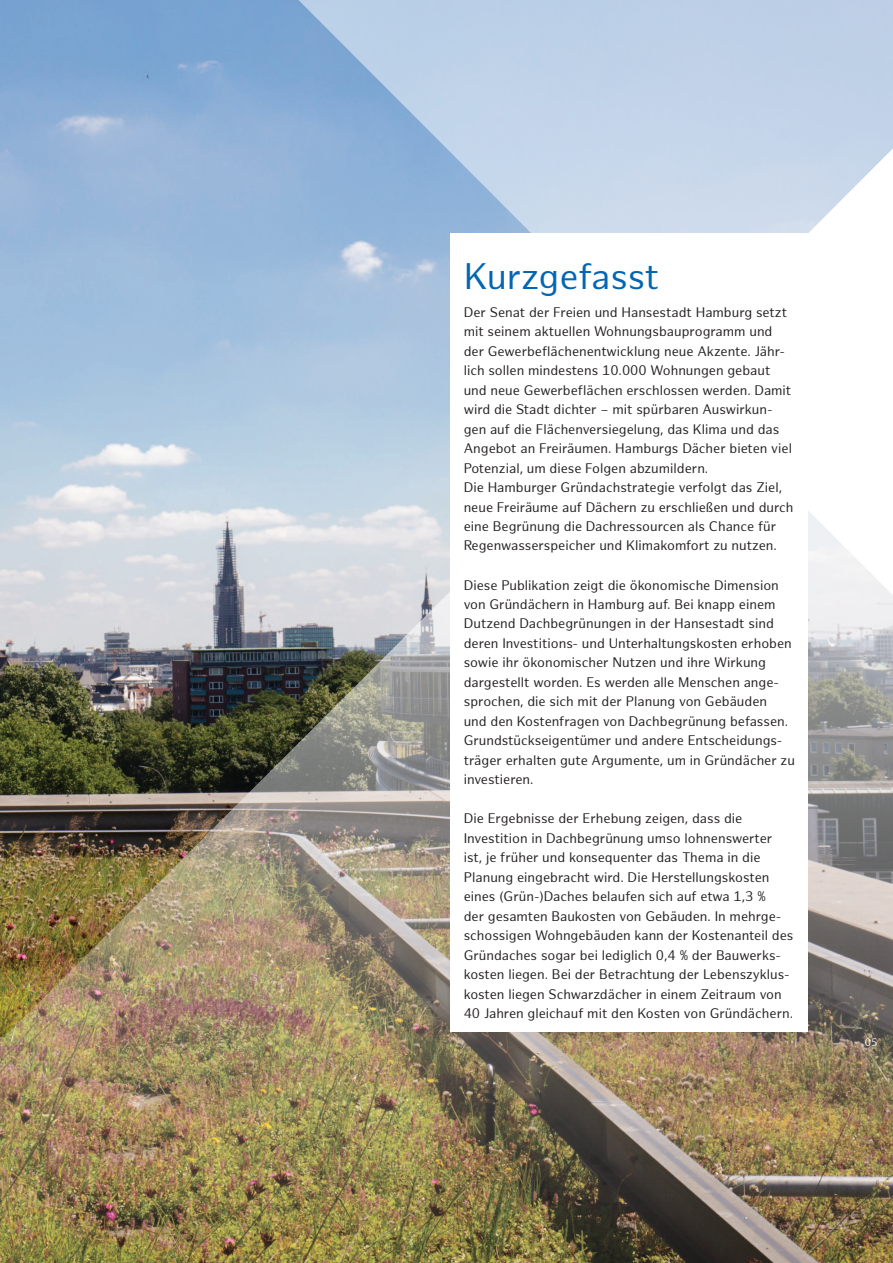
<style>
.page{position:relative;width:893px;height:1263px;background:#fff}
.page>*{position:absolute;margin:0;border:0;box-sizing:border-box;transform-origin:0 0}
.t1{font:36px "Hamburg Sans";letter-spacing:-.01em;color:#0166b3}
.t2{font:13.5px/19.5px "Hamburg Sans";color:#231f20}
.t3{font:10.5px "Hamburg Sans";color:#fff}
</style>
<div class="page">
<img style="left:0;top:0;width:259px;height:93px">
<img style="left:0;top:93px;width:893px;height:1170px">
<svg style="left:259px;top:0;width:634px;height:640px;background:#c1d2e6"></svg>
<div style="left:451px;top:233px;width:357px;height:799px;background:#fff"></div>
<h1 class="t1" style="left:464px;top:255px;width:197px">Kurzgefasst</h1>
<p class="t2" style="left:464px;top:303px;width:331px">Der Senat der Freien und Hansestadt Hamburg setzt mit seinem aktuellen Wohnungsbauprogramm und der Gewerbeflächenentwicklung neue Akzente. Jähr&shy;lich sollen mindestens 10.000 Wohnungen gebaut und neue Gewerbeflächen erschlossen werden. Damit wird die Stadt dichter – mit spürbaren Auswirkun&shy;gen auf die Flächenversiegelung, das Klima und das Angebot an Freiräumen. Hamburgs Dächer bieten viel Potenzial, um diese Folgen abzumildern.<br>Die Hamburger Gründachstrategie verfolgt das Ziel, neue Freiräume auf Dächern zu erschließen und durch eine Begrünung die Dachressourcen als Chance für Regenwasserspeicher und Klimakomfort zu nutzen.</p>
<p class="t2" style="left:464px;top:575px;width:333px">Diese Publikation zeigt die ökonomische Dimension von Gründächern in Hamburg auf. Bei knapp einem Dutzend Dachbegrünungen in der Hansestadt sind deren Investitions- und Unterhaltungskosten erhoben sowie ihr ökonomischer Nutzen und ihre Wirkung dargestellt worden. Es werden alle Menschen ange&shy;sprochen, die sich mit der Planung von Gebäuden<br>und den Kostenfragen von Dachbegrünung befassen.<br>Grundstückseigentümer und andere Entscheidungs&shy;träger erhalten gute Argumente, um in Gründächer zu investieren.</p>
<p class="t2" style="left:464px;top:809px;width:331px">Die Ergebnisse der Erhebung zeigen, dass die Investition in Dachbegrünung umso lohnenswerter ist, je früher und konsequenter das Thema in die Planung eingebracht wird. Die Herstellungskosten eines (Grün-)Daches belaufen sich auf etwa 1,3 %<br>der gesamten Baukosten von Gebäuden. In mehrge&shy;schossigen Wohngebäuden kann der Kostenanteil des Gründaches sogar bei lediglich 0,4 % der Bauwerks&shy;kosten liegen. Bei der Betrachtung der Lebenszyklus&shy;kosten liegen Schwarzdächer in einem Zeitraum von 40 Jahren gleichauf mit den Kosten von Gründächern.</p>
<p class="t3" style="left:865px;top:1036px;width:14px">05</p>
</div>
